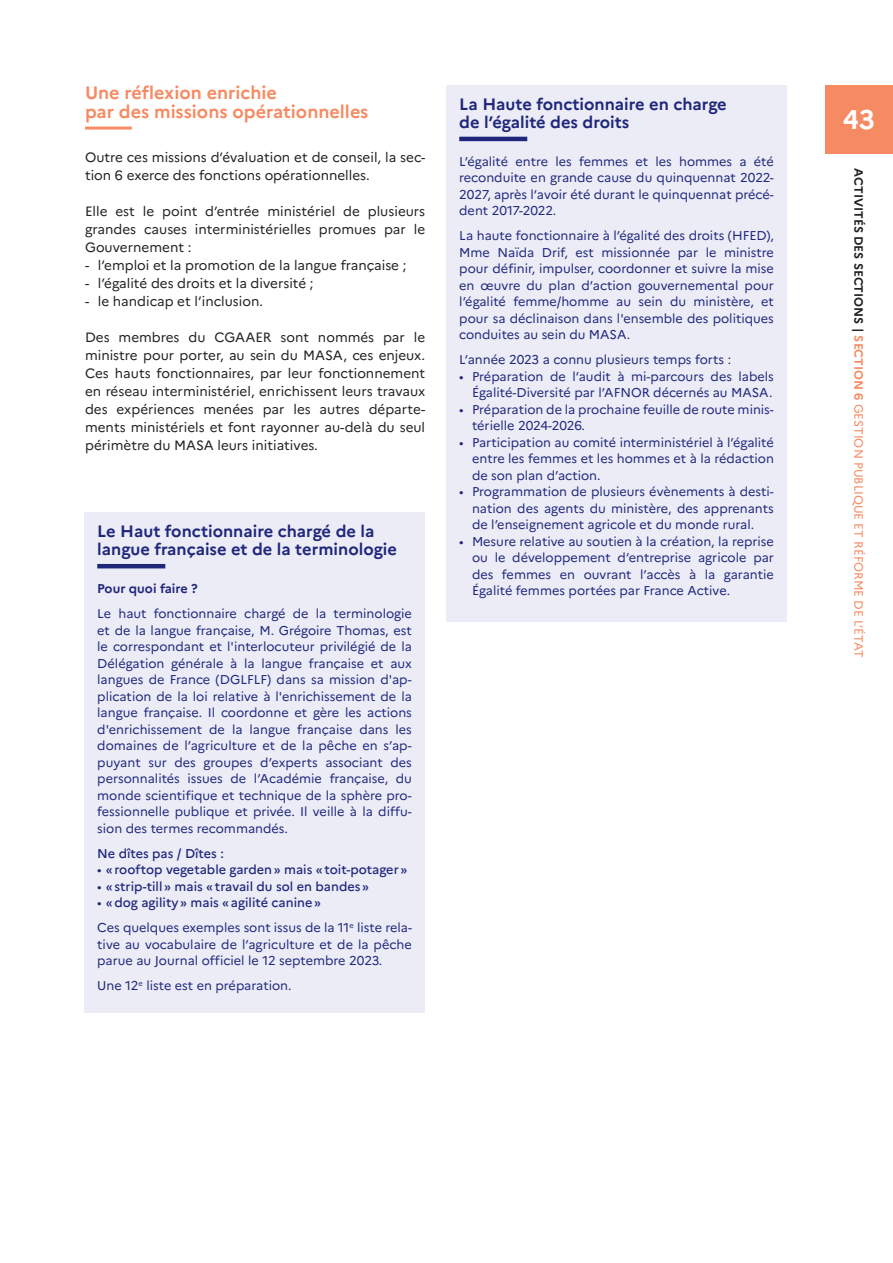
<style>
.page{position:relative;width:893px;height:1263px;background:#fff}
.page>*{position:absolute;margin:0;border:0;box-sizing:border-box;transform-origin:0 0}
.t1{font:700 27px "Marianne";color:#fff}
.t2{font:700 18px/19.5px "Marianne";color:#f68b63}
.t3{font:700 16.5px/18px "Marianne";color:#20277b}
.t4{font:13.5px/18px "Marianne";color:#231f20;text-align:justify}
.t5{font:12.75px/16.5px "Marianne";color:#20277b;text-align:justify}
.t6{font:500 12.75px "Marianne";color:#20277b}
.t7{font:700 12.75px "Marianne";color:#20277b}
.t8{font:12px "Marianne";color:#f68b63}
.s1{font-weight:400}
.s2{font-weight:500}
.s3{font-weight:700;color:#231f20}
.s4{font-weight:700}
</style>
<div class="page">
<div style="left:825px;top:85px;width:68px;height:68px;background:#f68b63"></div>
<hr style="left:85px;top:127px;width:47px;height:3px;background:#f68b63">
<div style="left:446px;top:85px;width:341px;height:536px;background:#ebecf6"></div>
<hr style="left:459px;top:137px;width:68px;height:4px;background:#20277b">
<div style="left:85px;top:512px;width:340px;height:501px;background:#ebecf6"></div>
<hr style="left:97px;top:564px;width:68px;height:4px;background:#20277b">
<h2 class="t2" style="left:85px;top:81px;width:285px">Une réflexion enrichie<br>par des missions opérationnelles</h2>
<p class="t4" style="left:85px;top:147px;width:342px">Outre ces missions d’évaluation et de conseil, la sec&shy;tion 6 exerce des fonctions opérationnelles.</p>
<p class="t4" style="left:85px;top:201px;width:342px">Elle est le point d’entrée ministériel de plusieurs grandes causes interministérielles promues par le Gouvernement :</p>
<p class="t4" style="left:85px;top:255px;width:323px">- l’emploi et la promotion de la langue française ;</p>
<p class="t4" style="left:85px;top:273px;width:230px">- l’égalité des droits et la diversité ;</p>
<p class="t4" style="left:85px;top:291px;width:180px">- le handicap et l’inclusion.</p>
<p class="t4" style="left:85px;top:327px;width:342px">Des membres du CGAAER sont nommés par le ministre pour porter, au sein du MASA, ces enjeux.<br>Ces hauts fonctionnaires, par leur fonctionnement en réseau interministériel, enrichissent leurs travaux des expériences menées par les autres départe&shy;ments ministériels et font rayonner au-delà du seul périmètre du MASA leurs initiatives.</p>
<p class="t3" style="left:97px;top:521px;width:301px">Le Haut fonctionnaire chargé de la langue française et de la terminologie</p>
<p class="t7" style="left:97px;top:579px;width:102px">Pour quoi faire ?</p>
<p class="t5" style="left:97px;top:604px;width:316px">Le haut fonctionnaire chargé de la terminologie et de la langue française, M. Grégoire Thomas, est le correspondant et l'interlocuteur privilégié de la Délégation générale à la langue française et aux langues de France (DGLFLF) dans sa mission d'ap&shy;plication de la loi relative à l'enrichissement de la langue française. Il coordonne et gère les actions d'enrichissement de la langue française dans les domaines de l’agriculture et de la pêche en s’ap&shy;puyant sur des groupes d’experts associant des personnalités issues de l’Académie française, du monde scientifique et technique de la sphère pro&shy;fessionnelle publique et privée. Il veille à la diffu&shy;sion des termes recommandés.</p>
<p class="t6" style="left:97px;top:843px;width:128px">Ne dîtes pas / Dîtes :</p>
<p class="t6" style="left:97px;top:860px;width:312px"><span class="s1">•</span> « rooftop vegetable garden » mais « toit-potager »</p>
<p class="t6" style="left:97px;top:876px;width:273px"><span class="s1">•</span> « strip-till » mais « travail du sol en bandes »</p>
<p class="t5" style="left:97px;top:889px;width:316px;line-height:25px">• <span class="s2">« dog agility » mais « agilité canine »<br></span>Ces quelques exemples sont issus de la 11<sup>e</sup> liste rela-</p>
<p class="t5" style="left:97px;top:935px;width:316px">tive au vocabulaire de l’agriculture et de la pêche parue au Journal officiel le 12 septembre 2023.</p>
<p class="t5" style="left:97px;top:976px;width:196px">Une 12<sup>e</sup> liste est en préparation.</p>
<p class="t3" style="left:459px;top:94px;width:269px">La Haute fonctionnaire en charge de l’égalité des droits</p>
<p class="t5" style="left:459px;top:152px;width:316px">L’égalité entre les femmes et les hommes a été reconduite en grande cause du quinquennat 2022- 2027, après l’avoir été durant le quinquennat précé&shy;dent 2017-2022.</p>
<p class="t5" style="left:459px;top:227px;width:316px">La haute fonctionnaire à l’égalité des droits (HFED), Mme Naïda Drif, est missionnée par le ministre pour définir, impulser, coordonner et suivre la mise en œuvre du plan d’action gouvernemental pour l’égalité femme/homme au sein du ministère, et pour sa déclinaison dans l'ensemble des politiques conduites au sein du MASA.</p>
<p class="t5" style="left:459px;top:351px;width:273px">L’année 2023 a connu plusieurs temps forts :</p>
<p class="t5" style="left:459px;top:367px;width:316px;text-align:right">• Préparation de l’audit à mi-parcours des labels<br>Égalité-Diversité par l’AFNOR décernés au MASA.</p>
<p class="t5" style="left:472px;top:400px;width:303px;text-indent:-13px">• Préparation de la prochaine feuille de route minis&shy;térielle 2024-2026.</p>
<p class="t5" style="left:472px;top:433px;width:303px;text-indent:-13px">• Participation au comité interministériel à l’égalité entre les femmes et les hommes et à la rédaction de son plan d’action.</p>
<p class="t5" style="left:472px;top:483px;width:303px;text-indent:-13px">• Programmation de plusieurs évènements à desti&shy;nation des agents du ministère, des apprenants de l’enseignement agricole et du monde rural.</p>
<p class="t5" style="left:472px;top:532px;width:303px;text-indent:-13px">• Mesure relative au soutien à la création, la reprise ou le développement d’entreprise agricole par des femmes en ouvrant l’accès à la garantie Égalité femmes portées par France Active.</p>
<h1 class="t1" style="left:843px;top:99px;width:34px">43</h1>
<p class="t8" style="left:868px;top:168px;width:491px;rotate:90deg"><span class="s3">ACTIVITÉS DES SECTIONS |</span> <span class="s4">SECTION 6</span> GESTION PUBLIQUE ET RÉFORME DE L’ÉTAT</p>
</div>
